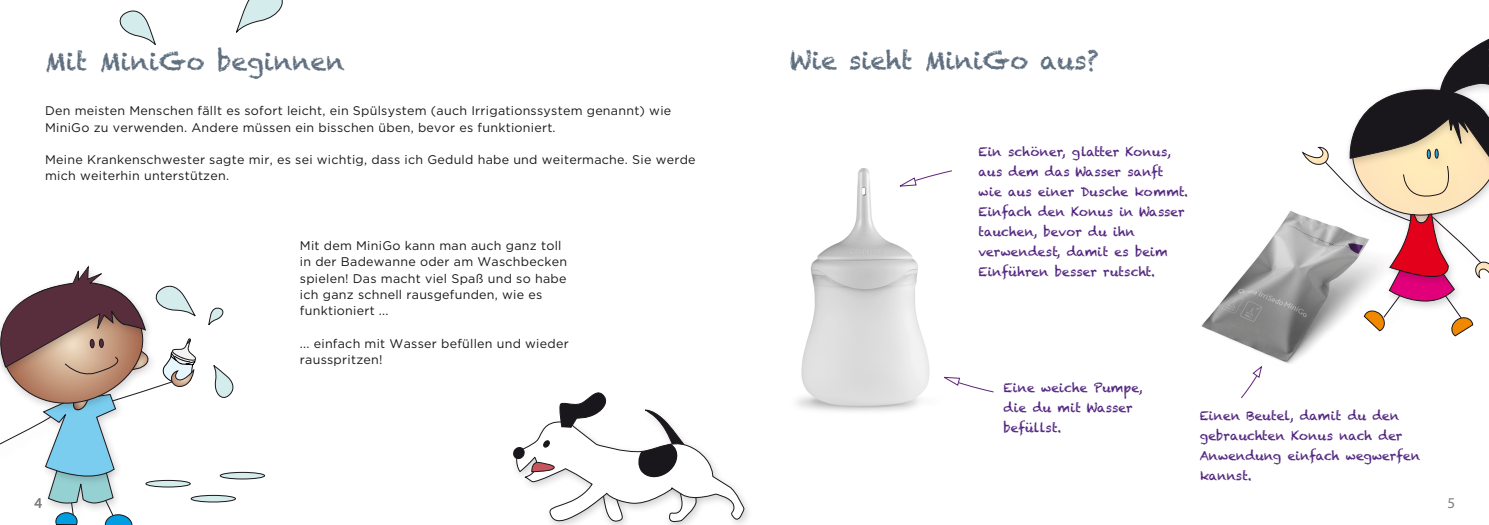
<style>
.page{position:relative;width:1489px;height:525px;background:#fff}
.page>*{position:absolute;margin:0;border:0;box-sizing:border-box;transform-origin:0 0}
.t1{font:25px "Chalkduster";color:#5f6f7f}
.t2{font:15px "Myriad Pro";color:#7c7d7f}
.t3{font:12.5px/16.2px "Gotham";letter-spacing:.02em;color:#1a171c}
.t4{font:12.5px/20px "Chalkduster";color:#50237e}
</style>
<div class="page">
<svg style="left:208px;top:307px;width:16px;height:18px"></svg>
<svg style="left:119px;top:10px;width:37px;height:35px"></svg>
<svg style="left:236px;top:0;width:47px;height:33px"></svg>
<svg style="left:513px;top:392px;width:232px;height:132px"></svg>
<svg style="left:0;top:265px;width:196px;height:259px"></svg>
<svg style="left:213px;top:365px;width:21px;height:33px"></svg>
<img style="left:796px;top:168px;width:134px;height:244px">
<img style="left:1201px;top:210px;width:121px;height:156px">
<svg style="left:944px;top:376px;width:50px;height:17px"></svg>
<svg style="left:896px;top:170px;width:56px;height:17px"></svg>
<svg style="left:1239px;top:364px;width:23px;height:35px"></svg>
<svg style="left:146px;top:480px;width:44px;height:6px"></svg>
<div style="left:145px;top:479px;width:46px;height:8px;border:1px solid #1a171c;border-radius:50%"></div>
<svg style="left:191px;top:495px;width:44px;height:6px"></svg>
<div style="left:191px;top:494px;width:45px;height:8px;border:1px solid #1a171c;border-radius:50%"></div>
<svg style="left:1301px;top:39px;width:187px;height:298px"></svg>
<svg style="left:220px;top:472px;width:44px;height:6px"></svg>
<div style="left:220px;top:471px;width:45px;height:8px;border:1px solid #1a171c;border-radius:50%"></div>
<p class="t1" style="left:45px;top:46px;width:301px">Mit MiniGo beginnen</p>
<p class="t3" style="left:45px;top:102px;width:627px">Den meisten Menschen fällt es sofort leicht, ein Spülsystem (auch Irrigationssystem genannt) wie<br>MiniGo zu verwenden. Andere müssen ein bisschen üben, bevor es funktioniert.</p>
<p class="t3" style="left:45px;top:151px;width:652px">Meine Krankenschwester sagte mir, es sei wichtig, dass ich Geduld habe und weitermache. Sie werde mich weiterhin unterstützen.</p>
<p class="t3" style="left:300px;top:237px;width:269px">Mit dem MiniGo kann man auch ganz toll in der Badewanne oder am Waschbecken spielen! Das macht viel Spaß und so habe ich ganz schnell rausgefunden, wie es funktioniert ...</p>
<p class="t3" style="left:300px;top:335px;width:270px">... einfach mit Wasser befüllen und wieder rausspritzen!</p>
<p class="t1" style="left:789px;top:46px;width:311px">Wie sieht MiniGo aus?</p>
<p class="t4" style="left:978px;top:142px;width:211px">Ein schöner, glatter Konus, aus dem das Wasser sanft wie aus einer Dusche kommt.<br>Einfach den Konus in Wasser tauchen, bevor du ihn verwendest, damit es beim<br>Einführen besser rutscht.</p>
<p class="t4" style="left:1003px;top:377px;width:141px">Eine weiche Pumpe, die du mit Wasser befüllst.</p>
<p class="t4" style="left:1199px;top:405px;width:201px">Einen Beutel, damit du den</p>
<p class="t4" style="left:1199px;top:425px;width:204px">gebrauchten Konus nach der</p>
<p class="t4" style="left:1199px;top:445px;width:222px">Anwendung einfach wegwerfen</p>
<p class="t4" style="left:1199px;top:465px;width:53px">kannst.</p>
<p class="t2" style="left:35px;top:493px;width:9px">4</p>
<p class="t2" style="left:1447px;top:493px;width:9px">5</p>
</div>
